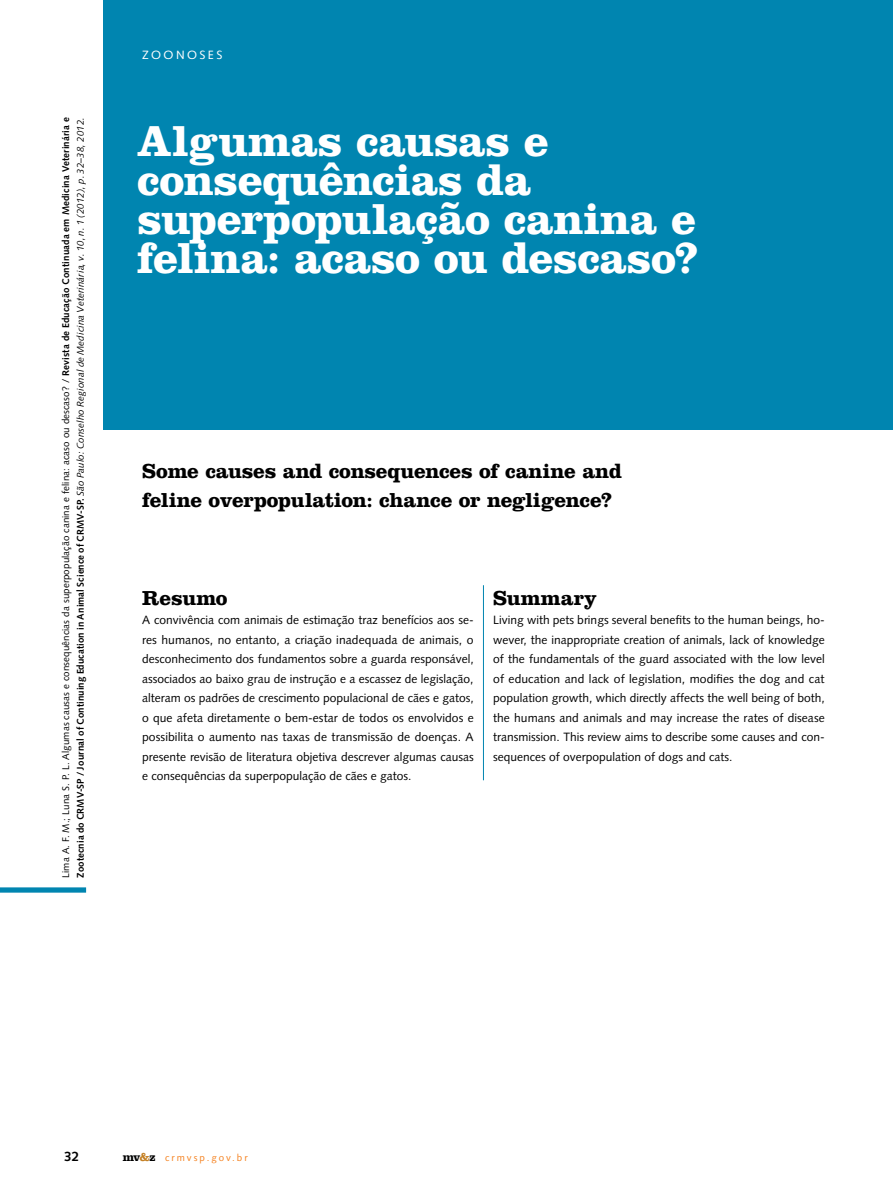
<style>
.page{position:relative;width:893px;height:1191px;background:#fff}
.page>*{position:absolute;margin:0;border:0;box-sizing:border-box;transform-origin:0 0}
.t1{font:700 45px/39px "Clarendon LT Std";letter-spacing:-.01em;color:#fff}
.t2{font:700 21px/29.2px "Clarendon LT Std";letter-spacing:-.01em;color:#000}
.t3{font:700 13.5px "Syntax LT Std";color:#000}
.t4{font:12px/19.5px "Syntax LT Std";color:#000;text-align:justify}
.t5{font:12px "Syntax LT Std";letter-spacing:.2em;color:#fff}
.t6{font:700 9.75px/14.5px "Syntax LT Std";color:#000}
.t7{font:9.75px "Syntax LT Std";letter-spacing:.2em;color:#f58220}
.s1{font-weight:400}
.s2{font-weight:400;font-style:italic}
.s3{font-family:"Clarendon LT Std";font-weight:700;font-size:12px;color:#000}
.s4{font-family:"Clarendon LT Std";font-weight:700;font-size:12px;color:#c48024}
</style>
<div class="page">
<div style="left:103px;top:0;width:790px;height:429px;background:#0085b0"></div>
<div style="left:0;top:887px;width:86px;height:5px;background:#0085b0"></div>
<hr style="left:483px;top:585px;width:1px;height:195px;background:#0085b0">
<p class="t5" style="left:142px;top:47px;width:80px">zoonos es</p>
<p class="t6" style="left:58px;top:877px;width:762px;rotate:-90deg"><span class="s1">Lima A. F. M.; Luna S. P. L. Algumas causas e consequências da superpopulação canina e felina: acaso ou descaso? /</span> Revista de Educação Continuada em Medicina Veterinária e<br>Zootecnia do CRMV-SP / Journal of Continuing Education in Animal Science of CRMV-SP. <span class="s2">São Paulo: Conselho Regional de Medicina Veterinária, v. 10, n. 1 (2012), p. 32–38, 2012.</span></p>
<p class="t1" style="left:137px;top:121px;width:563px">Algumas causas e consequências da superpopulação canina e felina: acaso ou descaso?</p>
<p class="t2" style="left:142px;top:456px;width:481px">Some causes and consequences of canine and feline overpopulation: chance or negligence?</p>
<p class="t2" style="left:493px;top:583px;width:105px">Summary</p>
<p class="t4" style="left:493px;top:610px;width:333px">Living with pets brings several benefits to the human beings, ho&shy;wever, the inappropriate creation of animals, lack of knowledge of the fundamentals of the guard associated with the low level of education and lack of legislation, modifies the dog and cat population growth, which directly affects the well being of both, the humans and animals and may increase the rates of disease transmission. This review aims to describe some causes and con&shy;sequences of overpopulation of dogs and cats.</p>
<p class="t2" style="left:142px;top:583px;width:87px">Resumo</p>
<p class="t4" style="left:142px;top:610px;width:333px">A convivência com animais de estimação traz benefícios aos se&shy;res humanos, no entanto, a criação inadequada de animais, o desconhecimento dos fundamentos sobre a guarda responsável, associados ao baixo grau de instrução e a escassez de legislação, alteram os padrões de crescimento populacional de cães e gatos, o que afeta diretamente o bem-estar de todos os envolvidos e possibilita o aumento nas taxas de transmissão de doenças. A presente revisão de literatura objetiva descrever algumas causas e consequências da superpopulação de cães e gatos.</p>
<p class="t3" style="left:64px;top:1148px;width:17px">32</p>
<p class="t7" style="left:123px;top:1151px;width:126px"><span class="s3">mv</span><span class="s4">&amp;</span><span class="s3">z</span> crmvsp.gov.br</p>
</div>
